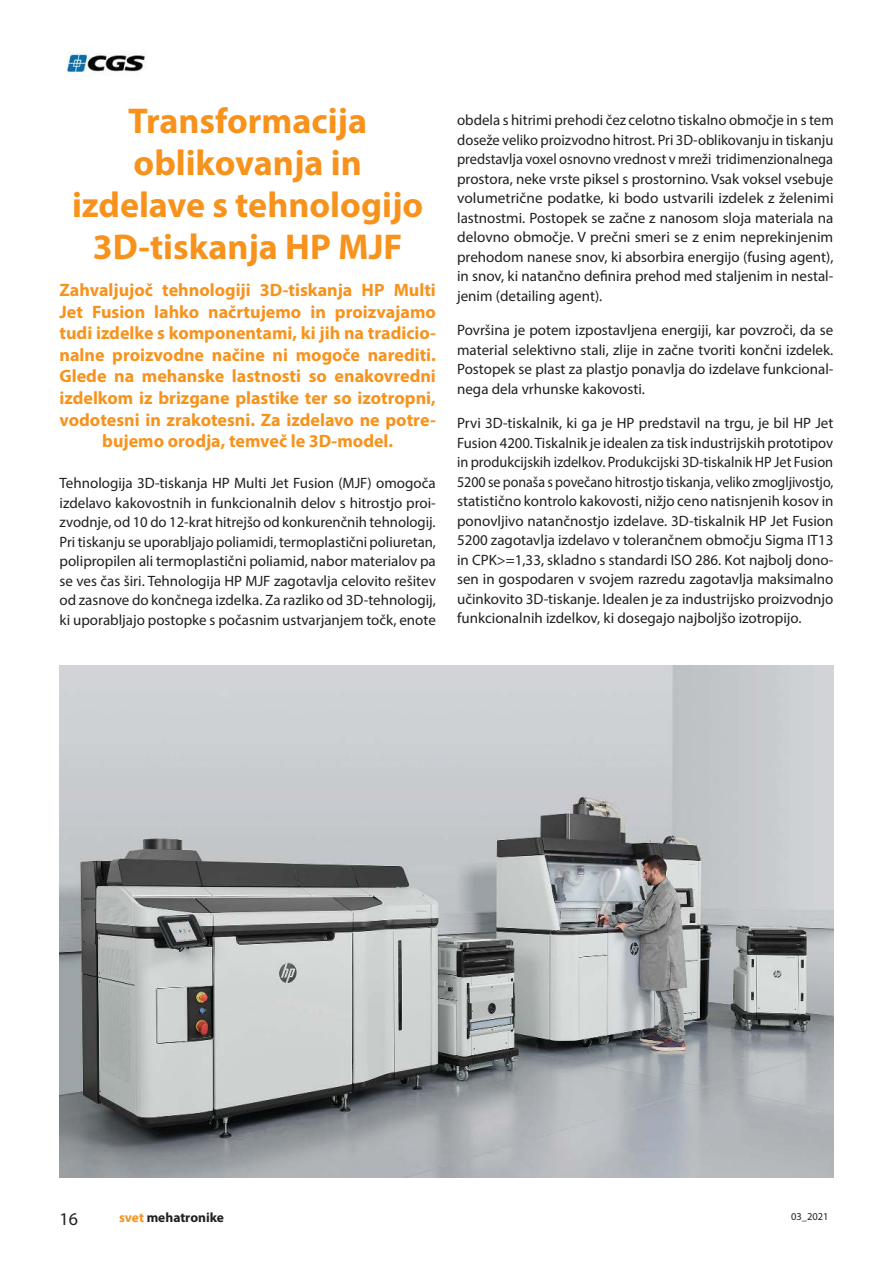
<style>
.page{position:relative;width:893px;height:1263px;background:#fff}
.page>*{position:absolute;margin:0;border:0;box-sizing:border-box;transform-origin:0 0}
.t1{font:700 36px/42px "Myriad Pro";color:#f7931d;text-align:center}
.t2{font:700 18px/21.6px "Myriad Pro";color:#f7931d;text-align:center}
.t3{font:18px "Myriad Pro";color:#221f1f}
.t4{font:15px/19.5px "Myriad Pro";color:#221f1f;text-align:justify}
.t5{font:700 13.5px "Myriad Pro";color:#221f1f}
.t6{font:10.5px "Myriad Pro";color:#221f1f}
.s1{color:#f7931d}
</style>
<div class="page">
<img style="left:65px;top:49px;width:81px;height:27px">
<img style="left:60px;top:665px;width:773px;height:513px">
<h1 class="t1" style="left:72px;top:103px;width:353px">Transformacija oblikovanja in izdelave s tehnologijo<br>3D-tiskanja HP MJF</h1>
<p class="t2" style="left:60px;top:280px;width:378px">Zahvaljujoč tehnologiji 3D-tiskanja HP Multi Jet Fusion lahko načrtujemo in proizvajamo tudi izdelke s komponentami, ki jih na tradicio&shy;nalne proizvodne načine ni mogoče narediti.<br>Glede na mehanske lastnosti so enakovredni izdelkom iz brizgane plastike ter so izotropni, vodotesni in zrakotesni. Za izdelavo ne potre&shy;bujemo orodja, temveč le 3D-model.</p>
<p class="t4" style="left:60px;top:474px;width:378px">Tehnologija 3D-tiskanja HP Multi Jet Fusion (MJF) omogoča izdelavo kakovostnih in funkcionalnih delov s hitrostjo proi&shy;zvodnje, od 10 do 12-krat hitrejšo od konkurenčnih tehnologij.<br>Pri tiskanju se uporabljajo poliamidi, termoplastični poliuretan, polipropilen ali termoplastični poliamid, nabor materialov pa se ves čas širi. Tehnologija HP MJF zagotavlja celovito rešitev od zasnove do končnega izdelka. Za razliko od 3D-tehnologij, ki uporabljajo postopke s počasnim ustvarjanjem točk, enote</p>
<p class="t4" style="left:457px;top:111px;width:378px">obdela s hitrimi prehodi čez celotno tiskalno območje in s tem doseže veliko proizvodno hitrost. Pri 3D-oblikovanju in tiskanju predstavlja voxel osnovno vrednost v mreži tridimenzionalnega prostora, neke vrste piksel s prostornino. Vsak voksel vsebuje volumetrične podatke, ki bodo ustvarili izdelek z želenimi lastnostmi. Postopek se začne z nanosom sloja materiala na delovno območje. V prečni smeri se z enim neprekinjenim prehodom nanese snov, ki absorbira energijo (fusing agent), in snov, ki natančno definira prehod med staljenim in nestal&shy;jenim (detailing agent).</p>
<p class="t4" style="left:457px;top:321px;width:378px">Površina je potem izpostavljena energiji, kar povzroči, da se material selektivno stali, zlije in začne tvoriti končni izdelek.<br>Postopek se plast za plastjo ponavlja do izdelave funkcional&shy;nega dela vrhunske kakovosti.</p>
<p class="t4" style="left:457px;top:414px;width:378px">Prvi 3D-tiskalnik, ki ga je HP predstavil na trgu, je bil HP Jet Fusion 4200. Tiskalnik je idealen za tisk industrijskih prototipov in produkcijskih izdelkov. Produkcijski 3D-tiskalnik HP Jet Fusion 5200 se ponaša s povečano hitrostjo tiskanja, veliko zmogljivostjo, statistično kontrolo kakovosti, nižjo ceno natisnjenih kosov in ponovljivo natančnostjo izdelave. 3D-tiskalnik HP Jet Fusion 5200 zagotavlja izdelavo v tolerančnem območju Sigma IT13 in CPK&gt;=1,33, skladno s standardi ISO 286. Kot najbolj dono&shy;sen in gospodaren v svojem razredu zagotavlja maksimalno učinkovito 3D-tiskanje. Idealen je za industrijsko proizvodnjo funkcionalnih izdelkov, ki dosegajo najboljšo izotropijo.</p>
<p class="t3" style="left:60px;top:1210px;width:20px">16</p>
<p class="t5" style="left:119px;top:1209px;width:106px"><span class="s1">svet</span> mehatronike</p>
<p class="t6" style="left:791px;top:1212px;width:39px">03_2021</p>
</div>
